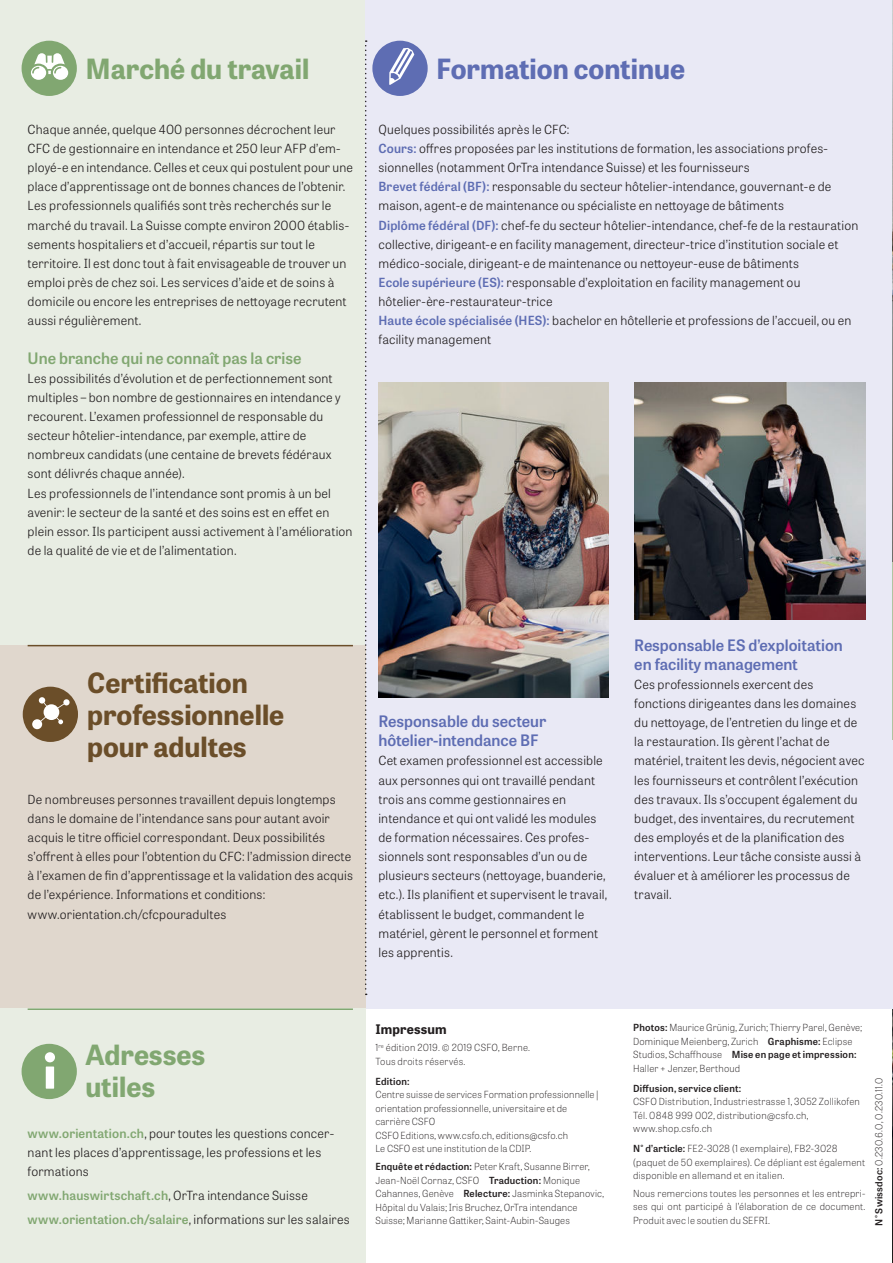
<style>
.page{position:relative;width:893px;height:1263px;background:#fff}
.page>*{position:absolute;margin:0;border:0;box-sizing:border-box;transform-origin:0 0}
.t1{font:700 27.75px/32px "Tablet Gothic";color:#6b4e29}
.t2{font:700 27.75px/32px "Tablet Gothic";color:#81a771}
.t3{font:700 27.75px "Tablet Gothic";color:#5e6db3}
.t4{font:600 15.75px/19.2px "Tablet Gothic";color:#5e6db3}
.t5{font:600 15.75px "Tablet Gothic";color:#81a771}
.t6{font:700 13.2px "Tablet Gothic";letter-spacing:.015em;color:#231f20}
.t7{font:300 12.6px/19.2px "Tablet Gothic";letter-spacing:.015em;color:#231f20}
.t8{font:100 9.75px/13.5px "Tablet Gothic";letter-spacing:.02em;color:#231f20}
.t9{font:600 9.75px "Tablet Gothic";letter-spacing:.02em;color:#231f20}
.s1{font-weight:600;color:#5e6db3}
.s2{font-weight:600;color:#81a771}
.s3{font-weight:600}
</style>
<div class="page">
<img style="left:892px;top:740px;width:1px;height:523px">
<div style="left:0;top:0;width:366px;height:645px;background:#e8ede3"></div>
<div style="left:366px;top:0;width:527px;height:1009px;background:#e9e9f5"></div>
<div style="left:0;top:645px;width:366px;height:383px;background:#e0d7cd"></div>
<div style="left:372px;top:41px;width:56px;height:55px;background:#5e6db3;border-radius:50%"></div>
<svg style="left:389px;top:48px;width:25px;height:37px"></svg>
<img style="left:892px;top:0;width:1px;height:561px">
<img style="left:378px;top:383px;width:231px;height:314px">
<img style="left:634px;top:383px;width:231px;height:236px">
<div style="left:23px;top:687px;width:55px;height:55px;background:#6b4e29;border-radius:50%"></div>
<div style="left:32px;top:719px;width:10px;height:10px;background:#fff;border-radius:50%"></div>
<div style="left:63px;top:699px;width:7px;height:6px;background:#fff;border-radius:50%"></div>
<svg style="left:37px;top:697px;width:30px;height:27px"></svg>
<div style="left:0;top:1009px;width:366px;height:254px;background:#e8ede3"></div>
<div style="left:22px;top:41px;width:55px;height:55px;background:#81a771;border-radius:50%"></div>
<svg style="left:31px;top:53px;width:37px;height:27px"></svg>
<hr style="left:28px;top:645px;width:325px;height:1px;background:#6b4e29">
<hr style="left:28px;top:1008px;width:325px;height:2px;background:#81a771">
<div style="left:22px;top:1044px;width:55px;height:55px;background:#81a771;border-radius:50%"></div>
<div style="left:46px;top:1066px;width:8px;height:23px;background:#fff"></div>
<div style="left:45px;top:1052px;width:10px;height:10px;background:#fff;border-radius:50%"></div>
<svg style="left:365px;top:40px;width:2px;height:955px"></svg>
<h1 class="t2" style="left:85px;top:52px;width:225px">Marché du travail</h1>
<p class="t7" style="left:28px;top:119px;width:327px">Chaque année, quelque 400 personnes décrochent leur CFC de gestionnaire en intendance et 250 leur AFP d’em&shy;ployé-e en intendance. Celles et ceux qui postulent pour une place d’apprentissage ont de bonnes chances de l’obtenir.<br>Les professionnels qualifiés sont très recherchés sur le marché du travail. La Suisse compte environ 2000 établis - sements hospitaliers et d’accueil, répartis sur tout le territoire. Il est donc tout à fait envisageable de trouver un emploi près de chez soi. Les services d’aide et de soins à domicile ou encore les entreprises de nettoyage recrutent aussi régulièrement.</p>
<p class="t5" style="left:28px;top:347px;width:275px">Une branche qui ne connaît pas la crise</p>
<p class="t7" style="left:28px;top:368px;width:326px">Les possibilités d’évolution et de perfectionnement sont multiples – bon nombre de gestionnaires en intendance y recourent. L’examen professionnel de responsable du secteur hôtelier-intendance, par exemple, attire de nombreux candidats (une centaine de brevets fédéraux sont délivrés chaque année).<br>Les professionnels de l’intendance sont promis à un bel avenir: le secteur de la santé et des soins est en effet en plein essor. Ils participent aussi activement à l’amélioration de la qualité de vie et de l’alimentation.</p>
<h1 class="t3" style="left:436px;top:49px;width:250px">Formation continue</h1>
<p class="t7" style="left:378px;top:119px;width:481px">Quelques possibilités après le CFC:<br><span class="s1">Cours:</span> offres proposées par les institutions de formation, les associations profes&shy;sionnelles (notamment OrTra intendance Suisse) et les fournisseurs<br><span class="s1">Brevet fédéral (BF):</span> responsable du secteur hôtelier-intendance, gouvernant-e de maison, agent-e de maintenance ou spécialiste en nettoyage de bâtiments<br><span class="s1">Diplôme fédéral (DF):</span> chef-fe du secteur hôtelier-intendance, chef-fe de la restauration collective, dirigeant-e en facility management, directeur-trice d’institution sociale et médico-sociale, dirigeant-e de maintenance ou nettoyeur-euse de bâtiments<br><span class="s1">Ecole supérieure (ES):</span> responsable d’exploitation en facility management ou hôtelier-ère-restaurateur-trice<br><span class="s1">Haute école spécialisée (HES):</span> bachelor en hôtellerie et professions de l’accueil, ou en facility management</p>
<h1 class="t1" style="left:87px;top:666px;width:199px">Certification professionnelle pour adultes</h1>
<p class="t7" style="left:28px;top:789px;width:327px">De nombreuses personnes travaillent depuis longtemps dans le domaine de l’intendance sans pour autant avoir acquis le titre officiel correspondant. Deux possibilités s’offrent à elles pour l’obtention du CFC: l’admission directe à l’examen de fin d’apprentissage et la validation des acquis de l’expérience. Informations et conditions: www.orientation.ch/cfcpouradultes</p>
<p class="t4" style="left:378px;top:711px;width:169px">Responsable du secteur hôtelier-intendance BF</p>
<p class="t7" style="left:378px;top:751px;width:230px">Cet examen professionnel est accessible aux personnes qui ont travaillé pendant trois ans comme gestionnaires en intendance et qui ont validé les modules de formation nécessaires. Ces profes&shy;sionnels sont responsables d’un ou de plusieurs secteurs (nettoyage, buanderie, etc.). Ils planifient et supervisent le travail, établissent le budget, commandent le matériel, gèrent le personnel et forment les apprentis.</p>
<h1 class="t2" style="left:85px;top:1038px;width:121px">Adresses utiles</h1>
<p class="t7" style="left:28px;top:1123px;width:308px"><span class="s2">www.orientation.ch</span>, pour toutes les questions concer&shy;nant les places d’apprentissage, les professions et les formations</p>
<p class="t7" style="left:28px;top:1183px;width:324px;line-height:23.9px"><span class="s2">www.hauswirtschaft.ch</span>, OrTra intendance Suisse <span class="s2">www.orientation.ch/salaire</span>, informations sur les salaires</p>
<p class="t6" style="left:375px;top:1019px;width:73px">Impressum</p>
<p class="t8" style="left:375px;top:1041px;width:156px">1<sup>re</sup> édition 2019. © 2019 CSFO, Berne.<br>Tous droits réservés.</p>
<p class="t9" style="left:375px;top:1074px;width:36px">Edition:</p>
<p class="t8" style="left:375px;top:1088px;width:225px">Centre suisse de services Formation professionnelle | orientation professionnelle, universitaire et de carrière CSFO<br>CSFO Editions, www.csfo.ch, editions@csfo.ch<br>Le CSFO est une institution de la CDIP.</p>
<p class="t8" style="left:375px;top:1159px;width:230px"><span class="s3">Enquête et rédaction:</span> Peter Kraft, Susanne Birrer, Jean-Noël Cornaz, CSFO <span class="s3">Traduction:</span> Monique Cahannes, Genève <span class="s3">Relecture:</span> Jasminka Stepanovic, Hôpital du Valais; Iris Bruchez, OrTra intendance Suisse; Marianne Gattiker, Saint-Aubin-Sauges</p>
<p class="t4" style="left:634px;top:635px;width:210px">Responsable ES d’exploitation en facility management</p>
<p class="t7" style="left:634px;top:674px;width:232px">Ces professionnels exercent des fonctions dirigeantes dans les domaines du nettoyage, de l’entretien du linge et de la restauration. Ils gèrent l’achat de matériel, traitent les devis, négocient avec les fournisseurs et contrôlent l’exécution des travaux. Ils s’occupent également du budget, des inventaires, du recrutement des employés et de la planification des interventions. Leur tâche consiste aussi à évaluer et à améliorer les processus de travail.</p>
<p class="t8" style="left:633px;top:1020px;width:230px"><span class="s3">Photos:</span> Maurice Grünig, Zurich; Thierry Parel, Genève; Dominique Meienberg, Zurich <span class="s3">Graphisme:</span> Eclipse Studios, Schaffhouse <span class="s3">Mise en page et impression:<br></span>Haller + Jenzer, Berthoud</p>
<p class="t9" style="left:633px;top:1081px;width:110px">Diffusion, service client:</p>
<p class="t8" style="left:633px;top:1094px;width:228px">CSFO Distribution, Industriestrasse 1, 3052 Zollikofen<br>Tél. 0848 999 002, distribution@csfo.ch, www.shop.csfo.ch</p>
<p class="t8" style="left:633px;top:1141px;width:233px"><span class="s3">N° d’article:</span> FE2-3028 (1 exemplaire), FB2-3028 (paquet de 50 exemplaires). Ce dépliant est également disponible en allemand et en italien.</p>
<p class="t8" style="left:633px;top:1186px;width:234px;text-align:justify">Nous remercions toutes les personnes et les entrepri&shy;ses qui ont participé à l’élaboration de ce document.<br>Produit avec le soutien du SEFRI.</p>
<p class="t8" style="left:872px;top:1226px;width:150px;rotate:-90deg"><span class="s3">N° Swissdoc:</span> 0.230.6.0, 0.230.11.0</p>
</div>
